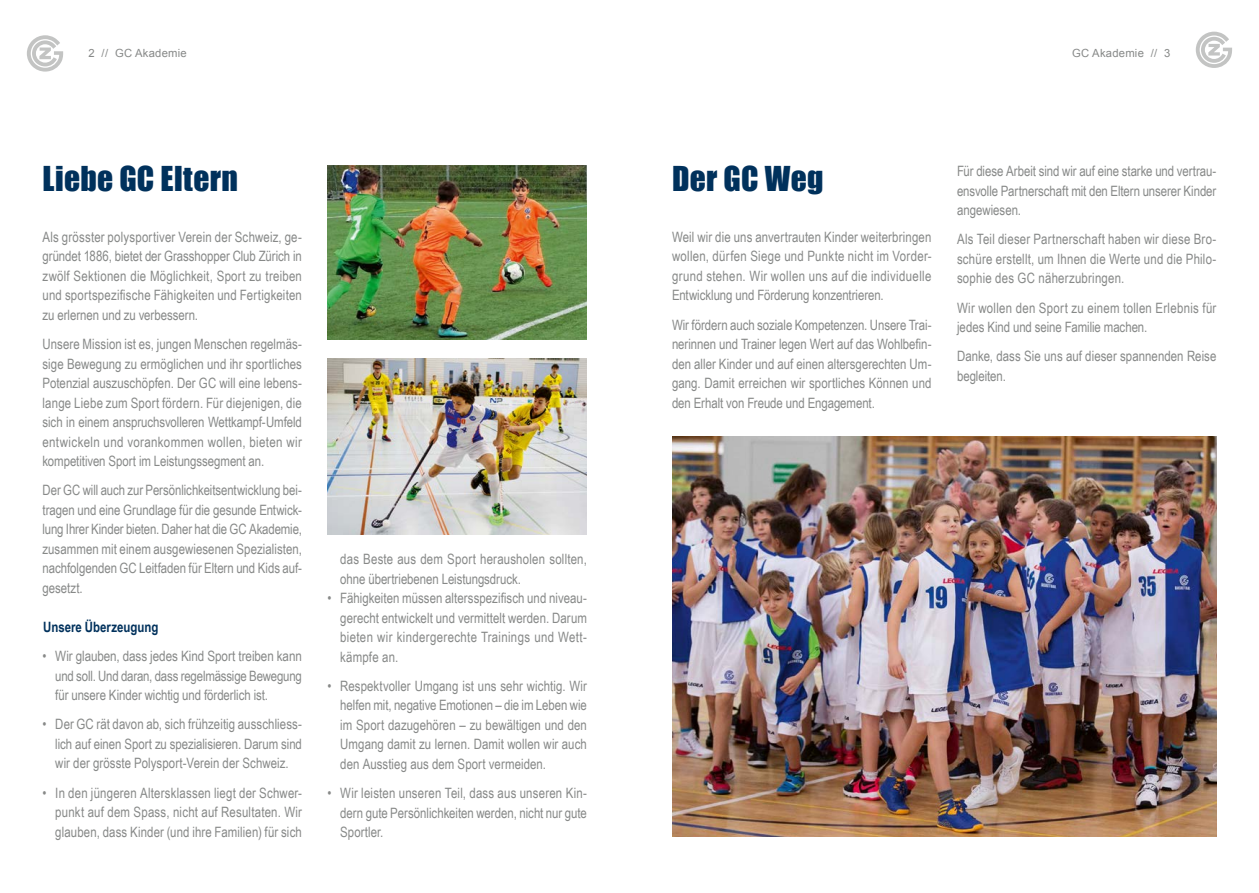
<style>
.page{position:relative;width:1259px;height:893px;background:#fff}
.page>*{position:absolute;margin:0;border:0;box-sizing:border-box;transform-origin:0 0}
.t1{font:31.5px "Impact";letter-spacing:.01em;color:#00315c}
.t2{font:14.25px/19.5px "Arial Narrow";letter-spacing:.005em;color:#878988;text-align:justify}
.t3{font:700 14.25px "Arial Narrow";color:#00315c}
.t4{font:11.25px "Arial";letter-spacing:.02em;color:#878988}
</style>
<div class="page">
<svg style="left:1195px;top:31px;width:37px;height:37px"></svg>
<svg style="left:27px;top:35px;width:36px;height:37px"></svg>
<img style="left:327px;top:359px;width:260px;height:175px">
<img style="left:672px;top:437px;width:544px;height:399px">
<img style="left:327px;top:166px;width:260px;height:173px">
<p class="t4" style="left:88px;top:46px;width:100px">2 // GC Akademie</p>
<p class="t4" style="left:1072px;top:46px;width:100px">GC Akademie // 3</p>
<h1 class="t1" style="left:43px;top:154px;width:197px">Liebe GC Eltern</h1>
<p class="t2" style="left:43px;top:226px;width:261px">Als grösster polysportiver Verein der Schweiz, ge&shy;gründet 1886, bietet der Grasshopper Club Zürich in zwölf Sektionen die Möglichkeit, Sport zu treiben und sportspezifische Fähigkeiten und Fertigkeiten zu erlernen und zu verbessern.</p>
<p class="t2" style="left:43px;top:334px;width:261px">Unsere Mission ist es, jungen Menschen regelmäs&shy;sige Bewegung zu ermöglichen und ihr sportliches Potenzial auszuschöpfen. Der GC will eine lebens&shy;lange Liebe zum Sport fördern. Für diejenigen, die sich in einem anspruchsvolleren Wettkampf-Umfeld entwickeln und vorankommen wollen, bieten wir kompetitiven Sport im Leistungssegment an.</p>
<p class="t2" style="left:43px;top:480px;width:261px">Der GC will auch zur Persönlichkeitsentwicklung bei&shy;tragen und eine Grundlage für die gesunde Entwick&shy;lung Ihrer Kinder bieten. Daher hat die GC Akademie, zusammen mit einem ausgewiesenen Spezialisten, nachfolgenden GC Leitfaden für Eltern und Kids auf&shy;gesetzt.</p>
<p class="t3" style="left:43px;top:618px;width:117px">Unsere Überzeugung</p>
<p class="t2" style="left:55px;top:646px;width:248px;text-indent:-13px">• Wir glauben, dass jedes Kind Sport treiben kann und soll. Und daran, dass regelmässige Bewegung für unsere Kinder wichtig und förderlich ist.</p>
<p class="t2" style="left:55px;top:714px;width:248px;text-indent:-13px">• Der GC rät davon ab, sich frühzeitig ausschliess&shy;lich auf einen Sport zu spezialisieren. Darum sind wir der grösste Polysport-Verein der Schweiz.</p>
<p class="t2" style="left:55px;top:782px;width:248px;text-indent:-13px">• In den jüngeren Altersklassen liegt der Schwer&shy;punkt auf dem Spass, nicht auf Resultaten. Wir glauben, dass Kinder (und ihre Familien) für sich</p>
<p class="t2" style="left:340px;top:549px;width:248px">das Beste aus dem Sport herausholen sollten, ohne übertriebenen Leistungsdruck.</p>
<p class="t2" style="left:340px;top:588px;width:248px;text-indent:-13px">• Fähigkeiten müssen altersspezifisch und niveau&shy;gerecht entwickelt und vermittelt werden. Darum bieten wir kindergerechte Trainings und Wett&shy;kämpfe an.</p>
<p class="t2" style="left:340px;top:676px;width:248px;text-indent:-13px">• Respektvoller Umgang ist uns sehr wichtig. Wir helfen mit, negative Emotionen – die im Leben wie im Sport dazugehören – zu bewältigen und den Umgang damit zu lernen. Damit wollen wir auch den Ausstieg aus dem Sport vermeiden.</p>
<p class="t2" style="left:340px;top:783px;width:248px;text-indent:-13px">• Wir leisten unseren Teil, dass aus unseren Kin&shy;dern gute Persönlichkeiten werden, nicht nur gute Sportler.</p>
<h1 class="t1" style="left:672px;top:154px;width:153px">Der GC Weg</h1>
<p class="t2" style="left:672px;top:226px;width:261px">Weil wir die uns anvertrauten Kinder weiterbringen wollen, dürfen Siege und Punkte nicht im Vorder&shy;grund stehen. Wir wollen uns auf die individuelle Entwicklung und Förderung konzentrieren.</p>
<p class="t2" style="left:672px;top:314px;width:261px">Wir fördern auch soziale Kompetenzen. Unsere Trai&shy;nerinnen und Trainer legen Wert auf das Wohlbefin&shy;den aller Kinder und auf einen altersgerechten Um&shy;gang. Damit erreichen wir sportliches Können und den Erhalt von Freude und Engagement.</p>
<p class="t2" style="left:957px;top:161px;width:261px">Für diese Arbeit sind wir auf eine starke und vertrau&shy;ensvolle Partnerschaft mit den Eltern unserer Kinder angewiesen.</p>
<p class="t2" style="left:957px;top:229px;width:261px">Als Teil dieser Partnerschaft haben wir diese Bro&shy;schüre erstellt, um Ihnen die Werte und die Philo&shy;sophie des GC näherzubringen.</p>
<p class="t2" style="left:957px;top:297px;width:261px">Wir wollen den Sport zu einem tollen Erlebnis für jedes Kind und seine Familie machen.</p>
<p class="t2" style="left:957px;top:346px;width:261px">Danke, dass Sie uns auf dieser spannenden Reise begleiten.</p>
</div>
